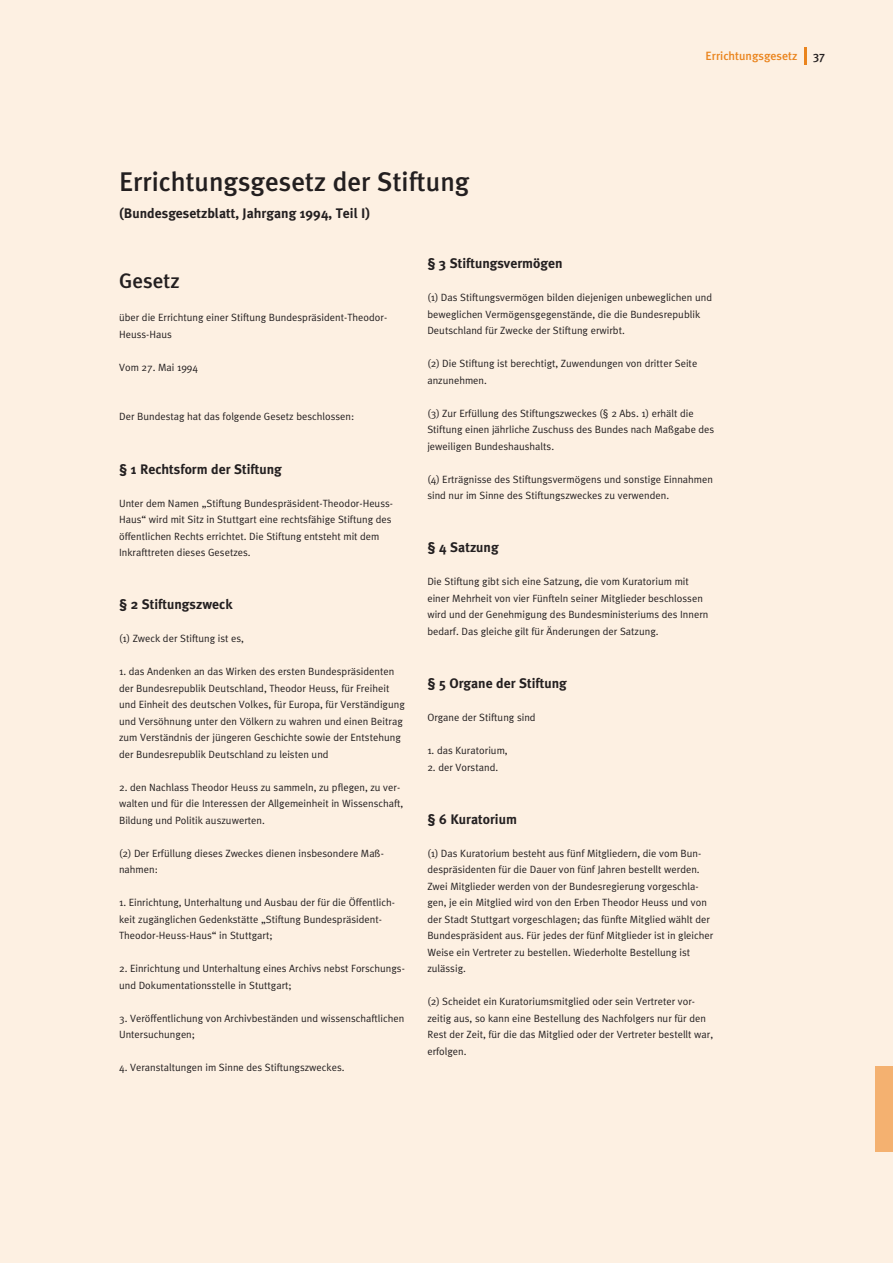
<style>
.page{position:relative;width:893px;height:1263px;background:#fdf0e2}
.page>*{position:absolute;margin:0;border:0;box-sizing:border-box;transform-origin:0 0}
.t1{font:500 27px "Meta Plus";color:#231f20}
.t2{font:500 21px "Meta Plus";color:#231f20}
.t3{font:700 13.8px "Meta Plus";color:#231f20}
.t4{font:500 12px "Meta Plus";color:#ea841d}
.t5{font:500 12px "Meta Plus";color:#231f20}
.t6{font:10.5px/16.5px "Meta Plus Normal";color:#231f20}
</style>
<div class="page">
<svg style="left:804px;top:48px;width:2px;height:17px"></svg>
<div style="left:876px;top:1066px;width:17px;height:85px;background:#f4b170"></div>
<h1 class="t1" style="left:119px;top:166px;width:352px">Errichtungsgesetz der Stiftung</h1>
<h3 class="t3" style="left:119px;top:205px;width:253px">(Bundesgesetzblatt, Jahrgang 1994, Teil I)</h3>
<p class="t4" style="left:706px;top:48px;width:93px">Errichtungsgesetz</p>
<p class="t5" style="left:813px;top:48px;width:13px">37</p>
<h2 class="t2" style="left:119px;top:269px;width:62px">Gesetz</h2>
<p class="t6" style="left:119px;top:309px;width:268px">über die Errichtung einer Stiftung Bundespräsident-Theodor-<br>Heuss-Haus</p>
<p class="t6" style="left:119px;top:359px;width:81px">Vom 27. Mai 1994</p>
<p class="t6" style="left:119px;top:408px;width:237px">Der Bundestag hat das folgende Gesetz beschlossen:</p>
<h3 class="t3" style="left:119px;top:461px;width:164px">§ 1 Rechtsform der Stiftung</h3>
<p class="t6" style="left:119px;top:495px;width:274px">Unter dem Namen „Stiftung Bundespräsident-Theodor-Heuss-Haus“ wird mit Sitz in Stuttgart eine rechtsfähige Stiftung des öffentlichen Rechts errichtet. Die Stiftung entsteht mit dem Inkrafttreten dieses Gesetzes.</p>
<h3 class="t3" style="left:119px;top:597px;width:115px">§ 2 Stiftungszweck</h3>
<p class="t6" style="left:119px;top:630px;width:126px">(1) Zweck der Stiftung ist es,</p>
<p class="t6" style="left:119px;top:663px;width:287px">1. das Andenken an das Wirken des ersten Bundespräsidenten der Bundesrepublik Deutschland, Theodor Heuss, für Freiheit und Einheit des deutschen Volkes, für Europa, für Verständigung und Versöhnung unter den Völkern zu wahren und einen Beitrag zum Verständnis der jüngeren Geschichte sowie der Entstehung der Bundesrepublik Deutschland zu leisten und</p>
<p class="t6" style="left:119px;top:779px;width:286px">2. den Nachlass Theodor Heuss zu sammeln, zu pflegen, zu ver&shy;walten und für die Interessen der Allgemeinheit in Wissenschaft,<br>Bildung und Politik auszuwerten.</p>
<p class="t6" style="left:119px;top:845px;width:266px">(2) Der Erfüllung dieses Zweckes dienen insbesondere Maß&shy;nahmen:</p>
<p class="t6" style="left:119px;top:894px;width:277px">1. Einrichtung, Unterhaltung und Ausbau der für die Öffentlich&shy;keit zugänglichen Gedenkstätte „Stiftung Bundespräsident-<br>Theodor-Heuss-Haus“ in Stuttgart;</p>
<p class="t6" style="left:119px;top:960px;width:286px">2. Einrichtung und Unterhaltung eines Archivs nebst Forschungs&shy;und Dokumentationsstelle in Stuttgart;</p>
<p class="t6" style="left:119px;top:1010px;width:287px">3. Veröffentlichung von Archivbeständen und wissenschaftlichen<br>Untersuchungen;</p>
<p class="t6" style="left:119px;top:1059px;width:227px">4. Veranstaltungen im Sinne des Stiftungszweckes.</p>
<h3 class="t3" style="left:427px;top:255px;width:137px">§ 3 Stiftungsvermögen</h3>
<p class="t6" style="left:427px;top:289px;width:286px">(1) Das Stiftungsvermögen bilden diejenigen unbeweglichen und beweglichen Vermögensgegenstände, die die Bundesrepublik<br>Deutschland für Zwecke der Stiftung erwirbt.</p>
<p class="t6" style="left:427px;top:355px;width:271px">(2) Die Stiftung ist berechtigt, Zuwendungen von dritter Seite anzunehmen.</p>
<p class="t6" style="left:427px;top:405px;width:288px">(3) Zur Erfüllung des Stiftungszweckes (§ 2 Abs. 1) erhält die<br>Stiftung einen jährliche Zuschuss des Bundes nach Maßgabe des jeweiligen Bundeshaushalts.</p>
<p class="t6" style="left:427px;top:471px;width:287px">(4) Erträgnisse des Stiftungsvermögens und sonstige Einnahmen sind nur im Sinne des Stiftungszweckes zu verwenden.</p>
<h3 class="t3" style="left:427px;top:540px;width:73px">§ 4 Satzung</h3>
<p class="t6" style="left:427px;top:573px;width:283px">Die Stiftung gibt sich eine Satzung, die vom Kuratorium mit einer Mehrheit von vier Fünfteln seiner Mitglieder beschlossen wird und der Genehmigung des Bundesministeriums des Innern bedarf. Das gleiche gilt für Änderungen der Satzung.</p>
<h3 class="t3" style="left:427px;top:675px;width:141px">§ 5 Organe der Stiftung</h3>
<p class="t6" style="left:427px;top:709px;width:110px">Organe der Stiftung sind</p>
<p class="t6" style="left:427px;top:742px;width:82px">1. das Kuratorium,</p>
<p class="t6" style="left:427px;top:759px;width:72px">2. der Vorstand.</p>
<h3 class="t3" style="left:427px;top:811px;width:91px">§ 6 Kuratorium</h3>
<p class="t6" style="left:427px;top:845px;width:287px">(1) Das Kuratorium besteht aus fünf Mitgliedern, die vom Bun&shy;despräsidenten für die Dauer von fünf Jahren bestellt werden.<br>Zwei Mitglieder werden von der Bundesregierung vorgeschla&shy;gen, je ein Mitglied wird von den Erben Theodor Heuss und von der Stadt Stuttgart vorgeschlagen; das fünfte Mitglied wählt der Bundespräsident aus. Für jedes der fünf Mitglieder ist in gleicher Weise ein Vertreter zu bestellen. Wiederholte Bestellung ist zulässig.</p>
<p class="t6" style="left:427px;top:993px;width:287px">(2) Scheidet ein Kuratoriumsmitglied oder sein Vertreter vor&shy;zeitig aus, so kann eine Bestellung des Nachfolgers nur für den Rest der Zeit, für die das Mitglied oder der Vertreter bestellt war, erfolgen.</p>
</div>
